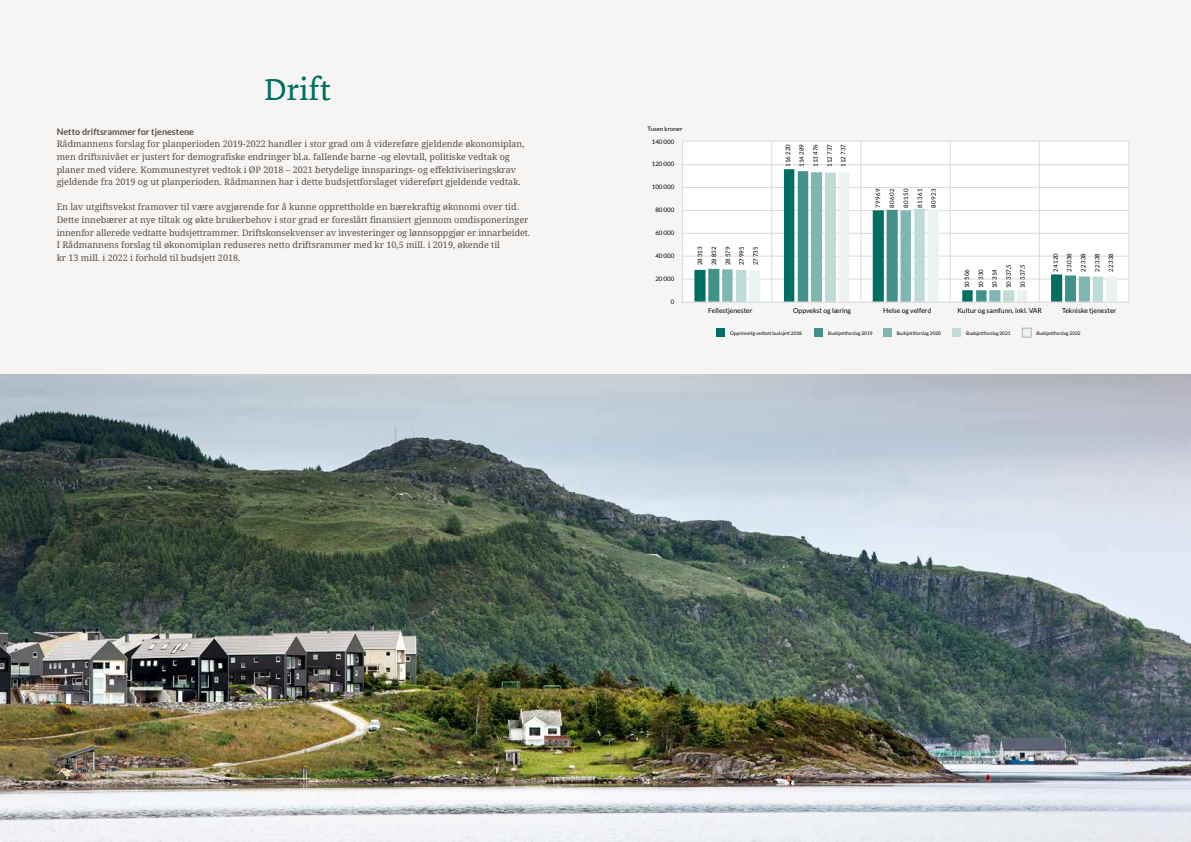
<style>
.page{position:relative;width:1191px;height:842px;background:#fff}
.page>*{position:absolute;margin:0;border:0;box-sizing:border-box;transform-origin:0 0}
.t1{font:32px "Dolly";color:#006e63}
.t2{font:9px/12.6px "Noto Serif";color:#5c4e47}
.t3{font:700 9px "Lato";color:#5c4e47}
.t4{font:6.8px "Lato";color:#000}
.t5{font:6.1px "Lato";color:#000}
.t6{font:4.8px "Lato";color:#000}
</style>
<div class="page">
<div style="left:595px;top:0;width:596px;height:842px;background:#f6f5f3"></div>
<div style="left:0;top:0;width:595px;height:842px;background:#f6f5f3"></div>
<div style="left:682px;top:141px;width:446px;height:161px;background:#fff"></div>
<hr style="left:771px;top:141px;width:1px;height:161px;background:#dadada">
<hr style="left:860px;top:141px;width:1px;height:161px;background:#dadada">
<hr style="left:950px;top:141px;width:1px;height:161px;background:#dadada">
<hr style="left:1039px;top:141px;width:1px;height:161px;background:#dadada">
<hr style="left:682px;top:279px;width:446px;height:1px;background:#dadada">
<hr style="left:682px;top:256px;width:446px;height:1px;background:#dadada">
<hr style="left:682px;top:233px;width:446px;height:1px;background:#dadada">
<hr style="left:682px;top:210px;width:446px;height:1px;background:#dadada">
<hr style="left:682px;top:187px;width:446px;height:1px;background:#dadada">
<hr style="left:682px;top:164px;width:446px;height:1px;background:#dadada">
<svg style="left:694px;top:169px;width:257px;height:132px"></svg>
<svg style="left:708px;top:171px;width:243px;height:130px"></svg>
<svg style="left:722px;top:172px;width:229px;height:129px"></svg>
<svg style="left:736px;top:173px;width:13px;height:128px"></svg>
<svg style="left:749px;top:173px;width:368px;height:128px"></svg>
<div style="left:682px;top:141px;width:447px;height:162px;border:1px solid #dadada"></div>
<hr style="left:683px;top:302px;width:445px;height:1px;background:#e0e0e0">
<div style="left:716px;top:328px;width:9px;height:9px;background:#006e63"></div>
<div style="left:814px;top:328px;width:9px;height:9px;background:#40928a"></div>
<div style="left:882px;top:328px;width:9px;height:9px;background:#80b6b1"></div>
<div style="left:952px;top:328px;width:9px;height:9px;background:#bfdbd8"></div>
<div style="left:1022px;top:328px;width:9px;height:9px;background:#ebf3f2"></div>
<div style="left:1022px;top:328px;width:9px;height:9px;border:1px solid #b3b2b2"></div>
<img style="left:0;top:374px;width:1191px;height:468px">
<h1 class="t1" style="left:265px;top:70px;width:68px">Drift</h1>
<p class="t3" style="left:57px;top:126px;width:139px">Netto driftsrammer for tjenestene</p>
<p class="t2" style="left:57px;top:138px;width:469px">Rådmannens forslag for planperioden 2019-2022 handler i stor grad om å videreføre gjeldende økonomiplan, men driftsnivået er justert for demografiske endringer bl.a. fallende barne -og elevtall, politiske vedtak og planer med videre. Kommunestyret vedtok i ØP 2018 – 2021 betydelige innsparings- og effektiviseringskrav gjeldende fra 2019 og ut planperioden. Rådmannen har i dette budsjettforslaget videreført gjeldende vedtak.</p>
<p class="t2" style="left:57px;top:201px;width:475px">En lav utgiftsvekst framover til være avgjørende for å kunne opprettholde en bærekraftig økonomi over tid.<br>Dette innebærer at nye tiltak og økte brukerbehov i stor grad er foreslått finansiert gjennom omdisponeringer innenfor allerede vedtatte budsjettrammer. Driftskonsekvenser av investeringer og lønnsoppgjør er innarbeidet.<br>I Rådmannens forslag til økonomiplan reduseres netto driftsrammer med kr 10,5 mill. i 2019, økende til<br>kr 13 mill. i 2022 i forhold til budsjett 2018.</p>
<p class="t5" style="left:647px;top:126px;width:37px">Tusen kroner</p>
<p class="t5" style="left:652px;top:138px;width:24px">140 000</p>
<p class="t5" style="left:652px;top:161px;width:24px">120 000</p>
<p class="t5" style="left:652px;top:184px;width:24px">100 000</p>
<p class="t5" style="left:655px;top:207px;width:20px">80 000</p>
<p class="t5" style="left:655px;top:230px;width:20px">60 000</p>
<p class="t5" style="left:655px;top:252px;width:20px">40 000</p>
<p class="t5" style="left:655px;top:275px;width:20px">20 000</p>
<p class="t5" style="left:670px;top:298px;width:5px">0</p>
<p class="t5" style="left:784px;top:167px;width:24px;rotate:-90deg">116 220</p>
<p class="t5" style="left:798px;top:167px;width:24px;rotate:-90deg">114 289</p>
<p class="t5" style="left:812px;top:167px;width:24px;rotate:-90deg">113 476</p>
<p class="t5" style="left:826px;top:167px;width:24px;rotate:-90deg">112 737</p>
<p class="t5" style="left:840px;top:167px;width:24px;rotate:-90deg">112 737</p>
<p class="t5" style="left:696px;top:265px;width:20px;rotate:-90deg">28 313</p>
<p class="t5" style="left:710px;top:265px;width:20px;rotate:-90deg">28 832</p>
<p class="t5" style="left:724px;top:265px;width:20px;rotate:-90deg">28 579</p>
<p class="t5" style="left:738px;top:265px;width:20px;rotate:-90deg">27 995</p>
<p class="t5" style="left:752px;top:265px;width:20px;rotate:-90deg">27 735</p>
<p class="t5" style="left:874px;top:208px;width:20px;rotate:-90deg">79 969</p>
<p class="t5" style="left:888px;top:208px;width:20px;rotate:-90deg">80 602</p>
<p class="t5" style="left:902px;top:208px;width:20px;rotate:-90deg">80 150</p>
<p class="t5" style="left:916px;top:208px;width:20px;rotate:-90deg">81 361</p>
<p class="t5" style="left:930px;top:208px;width:20px;rotate:-90deg">80 923</p>
<p class="t5" style="left:963px;top:288px;width:20px;rotate:-90deg">10 506</p>
<p class="t5" style="left:977px;top:288px;width:20px;rotate:-90deg">10 330</p>
<p class="t5" style="left:991px;top:288px;width:20px;rotate:-90deg">10 314</p>
<p class="t5" style="left:1005px;top:288px;width:25px;rotate:-90deg">10 337,5</p>
<p class="t5" style="left:1019px;top:288px;width:25px;rotate:-90deg">10 337,5</p>
<p class="t5" style="left:1052px;top:272px;width:20px;rotate:-90deg">24 120</p>
<p class="t5" style="left:1066px;top:272px;width:20px;rotate:-90deg">23 038</p>
<p class="t5" style="left:1079px;top:272px;width:20px;rotate:-90deg">22 338</p>
<p class="t5" style="left:1093px;top:272px;width:20px;rotate:-90deg">22 338</p>
<p class="t5" style="left:1107px;top:272px;width:20px;rotate:-90deg">22 338</p>
<p class="t4" style="left:708px;top:306px;width:46px">Fellestjenester</p>
<p class="t4" style="left:793px;top:306px;width:60px">Oppvekst og læring</p>
<p class="t4" style="left:883px;top:306px;width:50px">Helse og velferd</p>
<p class="t4" style="left:957px;top:306px;width:86px">Kultur og samfunn, inkl. VAR</p>
<p class="t4" style="left:1062px;top:306px;width:56px">Tekniske tjenester</p>
<p class="t6" style="left:730px;top:331px;width:73px">Opprinnelig vedtatt budsjett 2018</p>
<p class="t6" style="left:828px;top:331px;width:46px">Budsjettforslag 2019</p>
<p class="t6" style="left:896px;top:331px;width:46px">Budsjettforslag 2020</p>
<p class="t6" style="left:966px;top:331px;width:46px">Budsjettforslag 2021</p>
<p class="t6" style="left:1036px;top:331px;width:46px">Budsjettforslag 2022</p>
</div>
